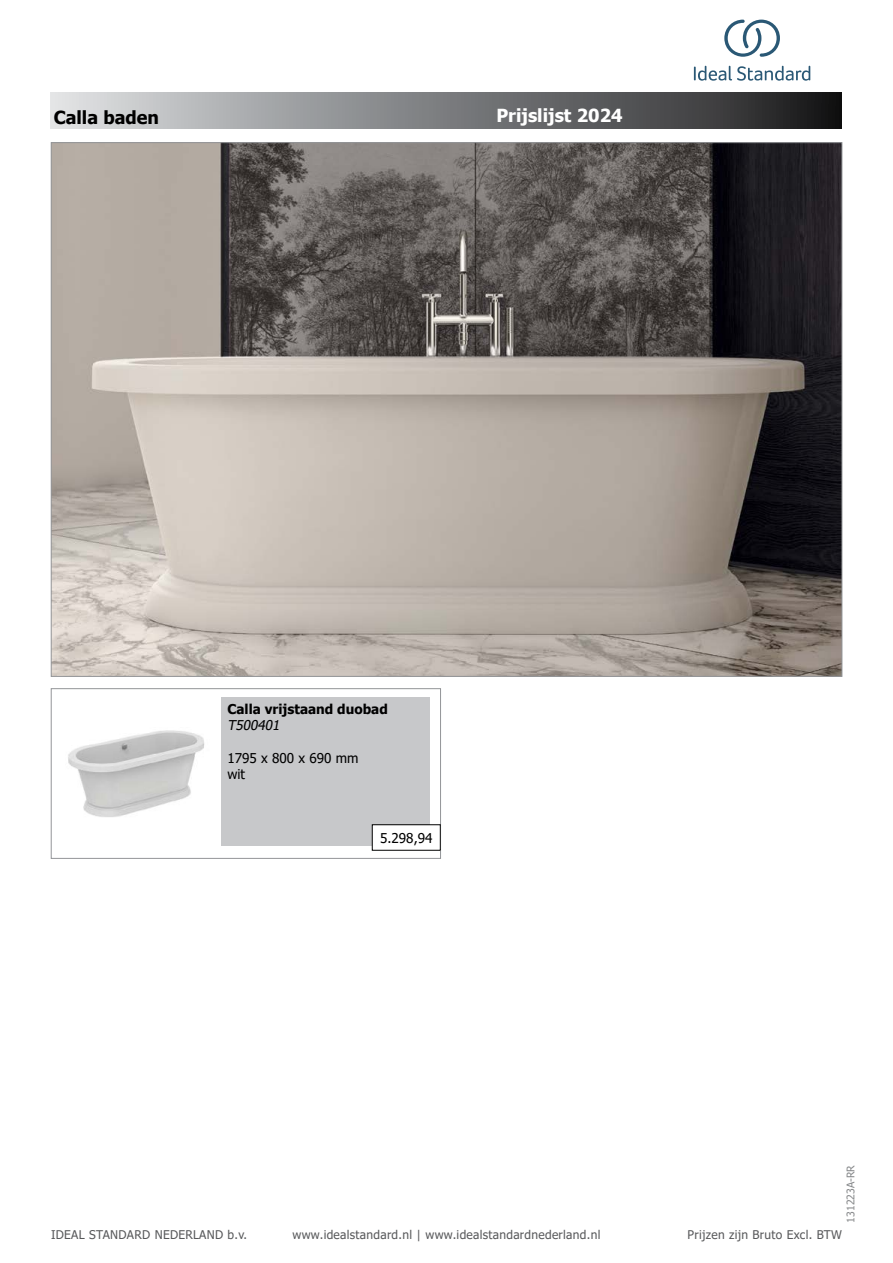
<style>
.page{position:relative;width:893px;height:1263px;background:#fff}
.page>*{position:absolute;margin:0;border:0;box-sizing:border-box;transform-origin:0 0}
.t1{font:700 18px "Tahoma";color:#fff}
.t2{font:700 18px "Tahoma";color:#000}
.t3{font:13.5px/16.2px "Tahoma";color:#000}
.t4{font:700 13.5px "Tahoma";color:#000}
.t5{font:italic 13.5px "Tahoma";color:#000}
.t6{font:12px "Tahoma";letter-spacing:.025em;color:#58595b}
.t7{font:10.5px "Tahoma";color:#86888a}
</style>
<div class="page">
<div style="left:51px;top:92px;width:791px;height:37px;background:linear-gradient(to right,#dee1e3,#1a1a1b)"></div>
<div style="left:51px;top:688px;width:390px;height:170px;border:1px solid #939598"></div>
<img style="left:68px;top:730px;width:137px;height:87px">
<div style="left:221px;top:697px;width:209px;height:149px;background:#c7c8ca"></div>
<img style="left:53px;top:144px;width:787px;height:530px">
<div style="left:372px;top:825px;width:68px;height:25px;background:#fff"></div>
<div style="left:372px;top:824px;width:68px;height:26px;border:1px solid #000"></div>
<svg style="left:694px;top:66px;width:116px;height:15px"></svg>
<svg style="left:724px;top:20px;width:56px;height:37px"></svg>
<h1 class="t2" style="left:54px;top:105px;width:107px">Calla baden</h1>
<h1 class="t1" style="left:496px;top:103px;width:128px">Prijslijst 2024</h1>
<p class="t4" style="left:227px;top:700px;width:162px">Calla vrijstaand duobad</p>
<p class="t5" style="left:227px;top:716px;width:57px">T500401</p>
<p class="t3" style="left:227px;top:750px;width:132px">1795 x 800 x 690 mm wit</p>
<p class="t3" style="left:380px;top:830px;width:54px">5.298,94</p>
<p class="t6" style="left:51px;top:1227px;width:198px">IDEAL STANDARD NEDERLAND b.v.</p>
<p class="t6" style="left:292px;top:1227px;width:309px">www.idealstandard.nl | www.idealstandardnederland.nl</p>
<p class="t7" style="left:844px;top:1222px;width:59px;rotate:-90deg">131223A-RR</p>
<p class="t6" style="left:688px;top:1227px;width:156px">Prijzen zijn Bruto Excl. BTW</p>
</div>
